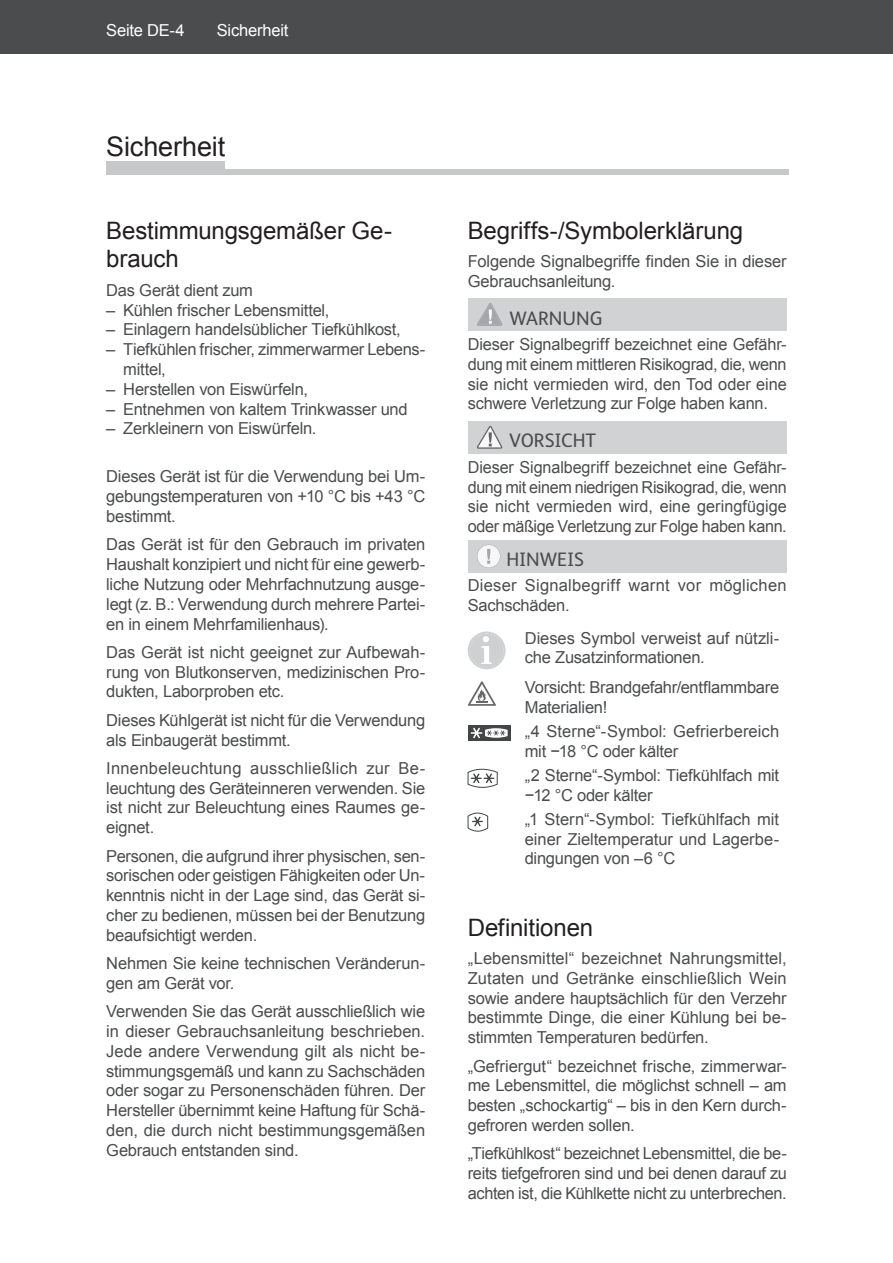
<style>
.page{position:relative;width:893px;height:1263px;background:#fff}
.page>*{position:absolute;margin:0;border:0;box-sizing:border-box;transform-origin:0 0}
.t1{font:27px "Arial";letter-spacing:-.005em;color:#231f20}
.t2{font:24px/28.8px "Arial";letter-spacing:-.005em;color:#231f20}
.t3{font:19.5px "FS Albert";color:#4b4c4d}
.t4{font:16.5px/19.8px "Arial";letter-spacing:-.015em;color:#4b4c4d;text-align:justify}
.t5{font:16.5px/19.8px "Arial";letter-spacing:.005em;color:#4b4c4d}
.t6{font:16.5px/19.8px "Arial";letter-spacing:.015em;color:#4b4c4d}
.t7{font:16.5px "Arial";letter-spacing:-.015em;color:#fff}
</style>
<div class="page">
<div style="left:0;top:0;width:893px;height:54px;background:#4b4c4d"></div>
<div style="left:468px;top:298px;width:319px;height:33px;background:#d1d2d4"></div>
<div style="left:468px;top:421px;width:319px;height:33px;background:#d1d2d4"></div>
<div style="left:468px;top:540px;width:319px;height:33px;background:#d1d2d4"></div>
<svg style="left:477px;top:303px;width:25px;height:23px"></svg>
<svg style="left:477px;top:426px;width:25px;height:23px"></svg>
<svg style="left:477px;top:545px;width:23px;height:23px"></svg>
<svg style="left:468px;top:632px;width:37px;height:37px"></svg>
<svg style="left:468px;top:681px;width:28px;height:25px"></svg>
<div style="left:468px;top:725px;width:42px;height:16px;background:#424445"></div>
<svg style="left:471px;top:728px;width:37px;height:10px"></svg>
<svg style="left:468px;top:769px;width:29px;height:19px"></svg>
<svg style="left:468px;top:813px;width:21px;height:18px"></svg>
<div style="left:106px;top:161px;width:119px;height:12px;background:#c7c8ca"></div>
<div style="left:106px;top:169px;width:682px;height:6px;background:#c7c8ca"></div>
<p class="t7" style="left:106px;top:22px;width:80px">Seite DE-4</p>
<p class="t7" style="left:217px;top:22px;width:73px">Sicherheit</p>
<h1 class="t1" style="left:106px;top:131px;width:120px">Sicherheit</h1>
<h2 class="t2" style="left:106px;top:216px;width:287px">Bestimmungsgemäßer Ge&shy;brauch</h2>
<p class="t4" style="left:106px;top:280px;width:148px">Das Gerät dient zum</p>
<p class="t4" style="left:106px;top:300px;width:225px">– Kühlen frischer Lebensmittel,</p>
<p class="t4" style="left:106px;top:320px;width:296px">– Einlagern handelsüblicher Tief kühl kost,</p>
<p class="t4" style="left:123px;top:340px;width:303px;text-indent:-17px">– Tiefkühlen frischer, zimmerwarmer Lebens&shy;mittel,</p>
<p class="t4" style="left:106px;top:379px;width:203px">– Herstellen von Eiswürfeln,</p>
<p class="t4" style="left:106px;top:399px;width:303px">– Entnehmen von kaltem Trinkwasser und</p>
<p class="t4" style="left:106px;top:419px;width:212px">– Zerkleinern von Eiswürfeln.</p>
<p class="t4" style="left:106px;top:467px;width:320px">Dieses Gerät ist für die Verwendung bei Um&shy;gebungstemperaturen von +10 °C bis +43 °C bestimmt.</p>
<p class="t4" style="left:106px;top:535px;width:321px">Das Gerät ist für den Gebrauch im privaten Haushalt konzipiert und nicht für eine gewerb&shy;liche Nutzung oder Mehrfachnutzung ausge&shy;legt (z. B.: Verwendung durch mehrere Partei&shy;en in einem Mehrfamilienhaus).</p>
<p class="t4" style="left:106px;top:642px;width:320px">Das Gerät ist nicht geeignet zur Aufbewah&shy;rung von Blutkonserven, medizinischen Pro&shy;dukten, Laborproben etc.</p>
<p class="t4" style="left:106px;top:710px;width:320px">Dieses Kühlgerät ist nicht für die Verwendung als Einbaugerät bestimmt.</p>
<p class="t4" style="left:106px;top:758px;width:320px">Innenbeleuchtung ausschließlich zur Be&shy;leuchtung des Geräteinneren verwenden. Sie ist nicht zur Beleuchtung eines Raumes ge&shy;eignet.</p>
<p class="t4" style="left:106px;top:846px;width:320px">Personen, die aufgrund ihrer physischen, sen&shy;sorischen oder geistigen Fähigkeiten oder Un&shy;kenntnis nicht in der Lage sind, das Gerät si&shy;cher zu bedienen, müssen bei der Benutzung beaufsichtigt werden.</p>
<p class="t4" style="left:106px;top:953px;width:320px">Nehmen Sie keine technischen Veränderun&shy;gen am Gerät vor.</p>
<p class="t4" style="left:106px;top:1002px;width:320px">Verwenden Sie das Gerät ausschließlich wie in dieser Gebrauchsanleitung beschrieben.<br>Jede andere Verwendung gilt als nicht be&shy;stimmungsgemäß und kann zu Sachschäden oder sogar zu Personenschäden führen. Der Hersteller übernimmt keine Haftung für Schä&shy;den, die durch nicht bestimmungsgemäßen Gebrauch entstanden sind.</p>
<h2 class="t2" style="left:468px;top:216px;width:277px">Begriffs-/Symbolerklärung</h2>
<p class="t4" style="left:468px;top:251px;width:320px">Folgende Si gnal begriffe finden Sie in dieser<br>Gebrauchsanleitung.</p>
<p class="t3" style="left:509px;top:311px;width:95px">WARNUNG</p>
<p class="t4" style="left:468px;top:334px;width:321px">Dieser Signalbegriff bezeichnet eine Gefähr&shy;dung mit einem mittleren Risikograd, die, wenn sie nicht vermieden wird, den Tod oder eine schwere Verletzung zur Folge haben kann.</p>
<p class="t3" style="left:509px;top:433px;width:89px">VORSICHT</p>
<p class="t4" style="left:468px;top:457px;width:320px">Dieser Signalbegriff bezeichnet eine Gefähr&shy;dung mit einem niedrigen Risikograd, die, wenn sie nicht vermieden wird, eine geringfügige oder mäßige Verletzung zur Folge haben kann.</p>
<p class="t3" style="left:506px;top:552px;width:79px">HINWEIS</p>
<p class="t6" style="left:468px;top:576px;width:320px">Dieser Signalbegriff warnt vor möglichen<br>Sachschäden.</p>
<p class="t4" style="left:525px;top:628px;width:256px">Dieses Symbol verweist auf nützli&shy;che Zusatzinformationen.</p>
<p class="t4" style="left:525px;top:678px;width:256px">Vorsicht: Brandgefahr/entflammbare<br>Materialien!</p>
<p class="t5" style="left:525px;top:722px;width:256px">„4 Sterne“-Symbol: Gefrierbereich mit −18 °C oder käl ter</p>
<p class="t4" style="left:525px;top:765px;width:256px">„2 Sterne“-Symbol: Tiefkühlfach mit −12 °C oder kälter</p>
<p class="t4" style="left:525px;top:809px;width:256px">„1 Stern“-Symbol: Tiefkühlfach mit einer Zieltemperatur und Lagerbe&shy;dingungen von –6 °C</p>
<h2 class="t2" style="left:468px;top:913px;width:127px">Definitionen</h2>
<p class="t4" style="left:468px;top:948px;width:320px">„Lebensmittel“ bezeichnet Nahrungsmittel, Zutaten und Getränke einschließlich Wein sowie andere hauptsächlich für den Verzehr bestimmte Dinge, die einer Kühlung bei be&shy;stimmten Temperaturen bedürfen.</p>
<p class="t4" style="left:468px;top:1056px;width:320px">„Gefriergut“ bezeichnet frische, zimmerwar&shy;me Lebensmittel, die möglichst schnell – am besten „schockartig“ – bis in den Kern durch&shy;gefroren werden sollen.</p>
<p class="t4" style="left:468px;top:1144px;width:321px">„Tiefkühlkost“ bezeichnet Lebensmittel, die be&shy;reits tiefgefroren sind und bei denen darauf zu achten ist, die Kühlkette nicht zu unterbrechen.</p>
</div>
